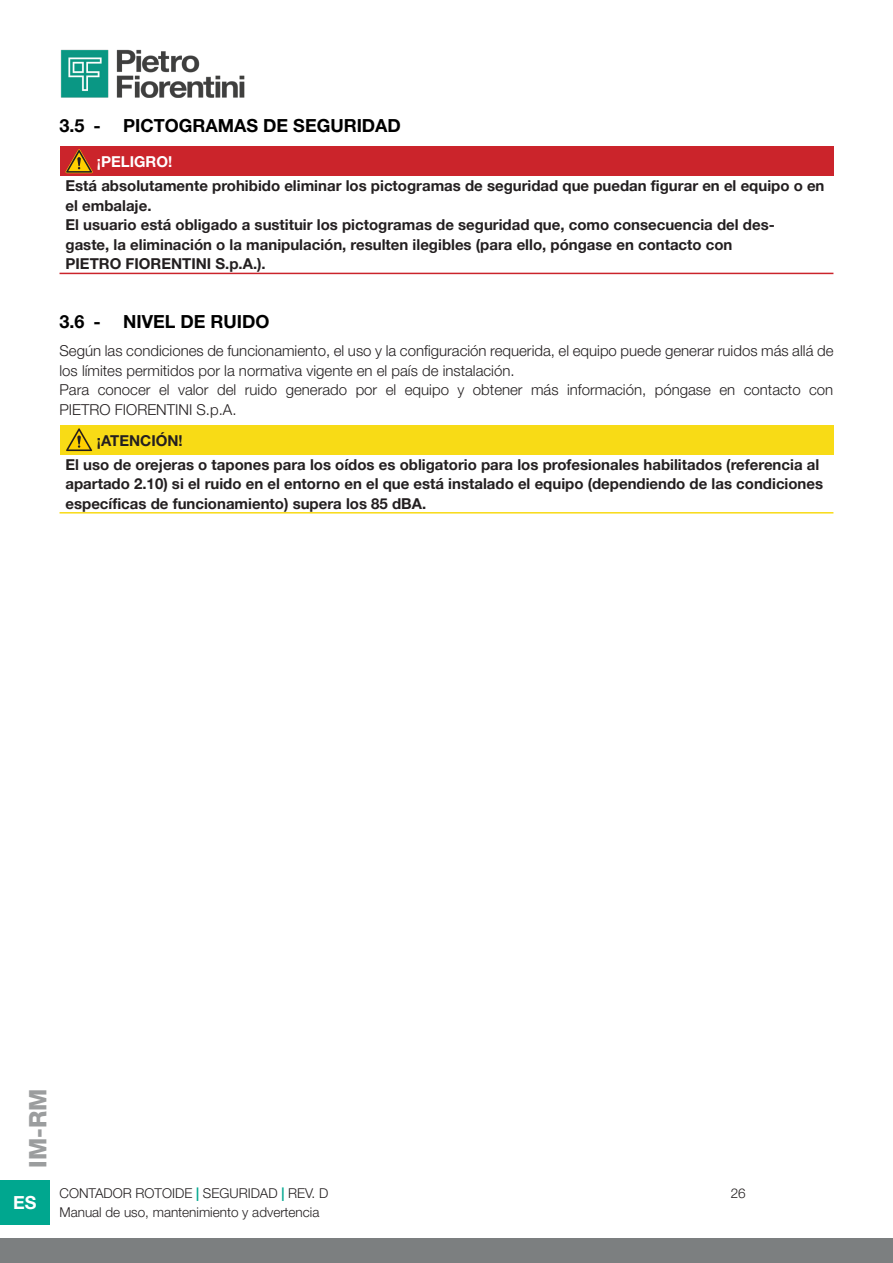
<style>
.page{position:relative;width:893px;height:1263px;background:#fff}
.page>*{position:absolute;margin:0;border:0;box-sizing:border-box;transform-origin:0 0}
.t1{font:800 24px "Helvetica Neue LT Pro";color:#9b9d9e}
.t2{font:700 18px "Helvetica Neue LT Pro";color:#000}
.t3{font:700 18px "Helvetica Neue LT Pro";color:#fff}
.Helvetica_Neue_LT_Pro_75_Bold_10_Sx_Nero{font:700 15px/19.5px "Helvetica Neue LT Pro";color:#231f20}
.Corpo_Testo_Helvetica_Neue_LT_Pro_45_Lig{font:300 15px/19.5px "Helvetica Neue LT Pro";color:#231f20}
.Helvetica_Neue_LT_Pro_75_Bold_10_Sx_AVVE{font:700 15px "Helvetica Neue LT Pro";color:#231f20}
.Helvetica_Neue_LT_Pro_75_Bold_10_Sx_PERI{font:700 15px "Helvetica Neue LT Pro";color:#fff}
.t4{font:300 13.5px "Helvetica Neue LT Pro";color:#231f20}
.s1{font-weight:700;color:#00a78f}
</style>
<div class="page">
<img style="left:60px;top:49px;width:185px;height:49px">
<div style="left:0;top:1238px;width:893px;height:25px;background:#7c7f80"></div>
<div style="left:0;top:1180px;width:50px;height:45px;background:#00a78f"></div>
<div style="left:60px;top:146px;width:773px;height:30px;background:#cb242b"></div>
<hr style="left:60px;top:273px;width:773px;height:1px;background:#cb242b">
<svg style="left:66px;top:149px;width:27px;height:24px"></svg>
<div style="left:60px;top:425px;width:773px;height:30px;background:#f8db16"></div>
<hr style="left:60px;top:512px;width:773px;height:1px;background:#f8db16">
<svg style="left:66px;top:428px;width:27px;height:24px"></svg>
<p class="t2" style="left:60px;top:114px;width:343px">3.5 - PICTOGRAMAS DE SEGURIDAD</p>
<p class="Helvetica_Neue_LT_Pro_75_Bold_10_Sx_PERI" style="left:97px;top:153px;width:77px">¡PELIGRO!</p>
<p class="Helvetica_Neue_LT_Pro_75_Bold_10_Sx_Nero" style="left:66px;top:176px;width:760px">Está absolutamente prohibido eliminar los pictogramas de seguridad que puedan figurar en el equipo o en el embalaje.</p>
<p class="Helvetica_Neue_LT_Pro_75_Bold_10_Sx_Nero" style="left:66px;top:215px;width:711px">El usuario está obligado a sustituir los pictogramas de seguridad que, como consecuencia del des&shy;gaste, la eliminación o la manipulación, resulten ilegibles (para ello, póngase en contacto con<br>PIETRO FIORENTINI S.p.A.).</p>
<p class="t2" style="left:60px;top:310px;width:212px">3.6 - NIVEL DE RUIDO</p>
<p class="Corpo_Testo_Helvetica_Neue_LT_Pro_45_Lig" style="left:60px;top:341px;width:775px">Según las condiciones de funcionamiento, el uso y la configuración requerida, el equipo puede generar ruidos más allá de los límites permitidos por la normativa vigente en el país de instalación.</p>
<p class="Corpo_Testo_Helvetica_Neue_LT_Pro_45_Lig" style="left:60px;top:380px;width:775px">Para conocer el valor del ruido generado por el equipo y obtener más información, póngase en contacto con<br>PIETRO FIORENTINI S.p.A.</p>
<p class="Helvetica_Neue_LT_Pro_75_Bold_10_Sx_AVVE" style="left:97px;top:431px;width:87px">¡ATENCIÓN!</p>
<p class="Helvetica_Neue_LT_Pro_75_Bold_10_Sx_Nero" style="left:66px;top:454px;width:759px">El uso de orejeras o tapones para los oídos es obligatorio para los profesionales habilitados (referencia al apartado 2.10) si el ruido en el entorno en el que está instalado el equipo (dependiendo de las condiciones específicas de funcionamiento) supera los 85 dBA.</p>
<h1 class="t1" style="left:24px;top:1168px;width:81px;rotate:-90deg">IM-RM</h1>
<p class="t3" style="left:13px;top:1191px;width:25px">ES</p>
<p class="t4" style="left:60px;top:1185px;width:270px">CONTADOR ROTOIDE <span class="s1">|</span> SEGURIDAD <span class="s1">|</span> REV. D</p>
<p class="t4" style="left:60px;top:1204px;width:261px">Manual de uso, mantenimiento y advertencia</p>
<p class="t4" style="left:731px;top:1185px;width:17px">26</p>
</div>
